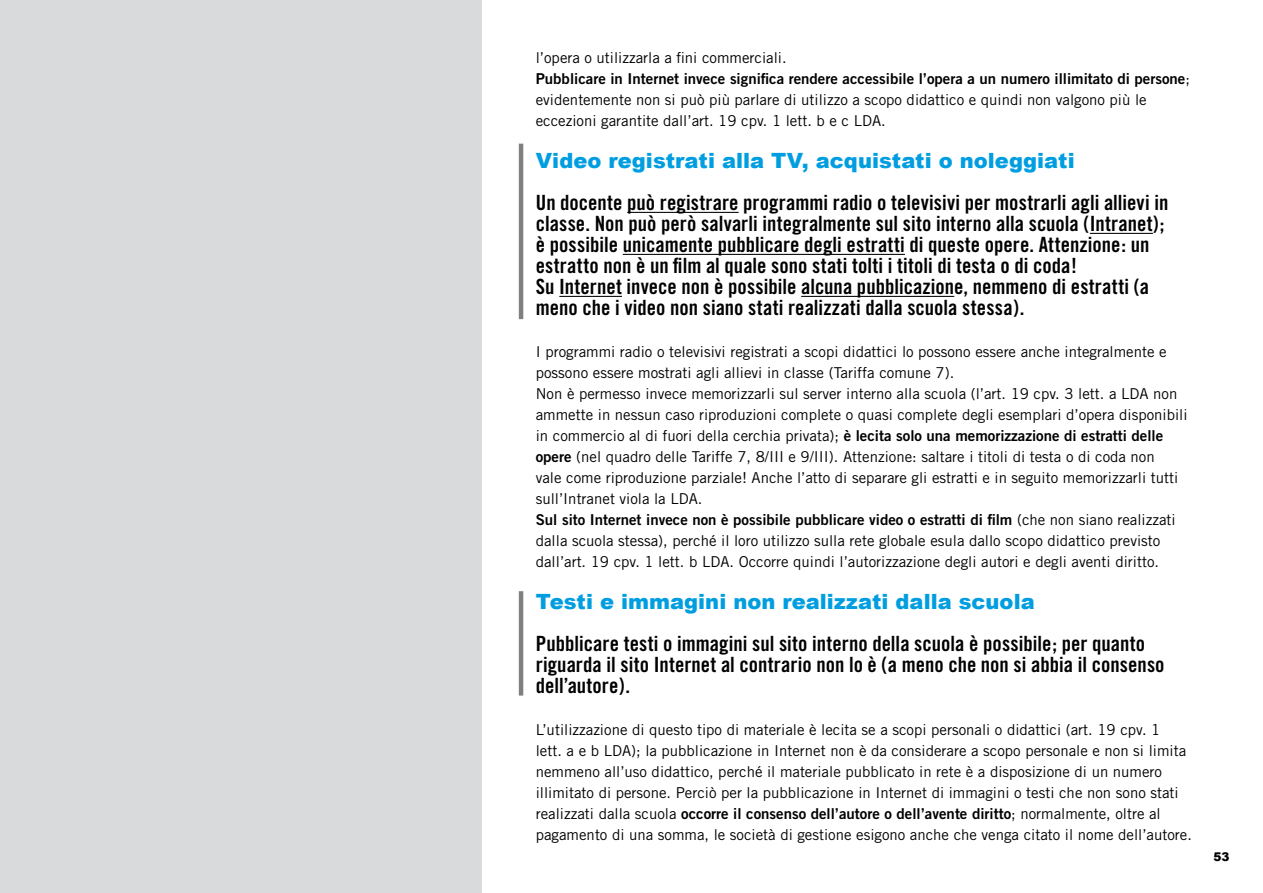
<style>
.page{position:relative;width:1263px;height:893px;background:#fff}
.page>*{position:absolute;margin:0;border:0;box-sizing:border-box;transform-origin:0 0}
.t1{font:21px/21px "Trade Gothic Bold Cond Twenty";color:#000}
.t2{font:900 21px "Arial";color:#009ee0}
.t3{font:15px/21px "Trade Gothic";color:#000}
.t4{font:15px "Trade Gothic Bold Two";color:#000}
.t5{font:900 12px "Arial";color:#000}
.s1{font-family:"Trade Gothic"}
.s2{font-family:"Trade Gothic Bold Two"}
</style>
<div class="page">
<div style="left:0;top:0;width:482px;height:893px;background:#d8dadb"></div>
<hr style="left:627px;top:212px;width:112px;height:1px;background:#000">
<hr style="left:1090px;top:233px;width:63px;height:1px;background:#000">
<hr style="left:623px;top:254px;width:282px;height:1px;background:#000">
<hr style="left:559px;top:296px;width:63px;height:1px;background:#000">
<hr style="left:801px;top:296px;width:153px;height:1px;background:#000">
<hr style="left:519px;top:144px;width:4px;height:175px;background:#808080">
<hr style="left:519px;top:591px;width:4px;height:105px;background:#808080">
<p class="t3" style="left:536px;top:47px;width:252px">l’opera o utilizzarla a fini commerciali.</p>
<p class="t4" style="left:536px;top:70px;width:656px">Pubblicare in Internet invece significa rendere accessibile l’opera a un numero illimitato di persone<span class="s1">;</span></p>
<p class="t3" style="left:536px;top:89px;width:612px">evidentemente non si può più parlare di utilizzo a scopo didattico e quindi non valgono più le eccezioni garantite dall’art. 19 cpv. 1 lett. b e c LDA.</p>
<h1 class="t2" style="left:536px;top:146px;width:540px">Video registrati alla TV, acquistati o noleggiati</h1>
<p class="t1" style="left:536px;top:192px;width:634px">Un docente può registrare programmi radio o televisivi per mostrarli agli allievi in classe. Non può però salvarli integralmente sul sito interno alla scuola (Intranet); è possibile unicamente pubblicare degli estratti di queste opere. Attenzione: un estratto non è un film al quale sono stati tolti i titoli di testa o di coda!<br>Su Internet invece non è possibile alcuna pubblicazione, nemmeno di estratti (a meno che i video non siano stati realizzati dalla scuola stessa).</p>
<p class="t3" style="left:536px;top:341px;width:653px">I programmi radio o televisivi registrati a scopi didattici lo possono essere anche integralmente e possono essere mostrati agli allievi in classe (Tariffa comune 7).<br>Non è permesso invece memorizzarli sul server interno alla scuola (l’art. 19 cpv. 3 lett. a LDA non ammette in nessun caso riproduzioni complete o quasi complete degli esemplari d’opera disponibili</p>
<p class="t4" style="left:536px;top:427px;width:629px"><span class="s1">in commercio al di fuori della cerchia privata);</span> è lecita solo una memorizzazione di estratti delle</p>
<p class="t3" style="left:536px;top:446px;width:644px"><span class="s2">opere</span> (nel quadro delle Tariffe 7, 8/III e 9/III). Attenzione: saltare i titoli di testa o di coda non vale come riproduzione parziale! Anche l’atto di separare gli estratti e in seguito memorizzarli tutti sull’Intranet viola la LDA.</p>
<p class="t4" style="left:536px;top:511px;width:641px">Sul sito Internet invece non è possibile pubblicare video o estratti di film <span class="s1">(che non siano realizzati</span></p>
<p class="t3" style="left:536px;top:530px;width:626px">dalla scuola stessa), perché il loro utilizzo sulla rete globale esula dallo scopo didattico previsto dall’art. 19 cpv. 1 lett. b LDA. Occorre quindi l’autorizzazione degli autori e degli aventi diritto.</p>
<h1 class="t2" style="left:536px;top:587px;width:500px">Testi e immagini non realizzati dalla scuola</h1>
<h1 class="t1" style="left:536px;top:633px;width:630px">Pubblicare testi o immagini sul sito interno della scuola è possibile; per quanto riguarda il sito Internet al contrario non lo è (a meno che non si abbia il consenso dell’autore).</h1>
<p class="t3" style="left:536px;top:719px;width:652px">L’utilizzazione di questo tipo di materiale è lecita se a scopi personali o didattici (art. 19 cpv. 1 lett. a e b LDA); la pubblicazione in Internet non è da considerare a scopo personale e non si limita nemmeno all’uso didattico, perché il materiale pubblicato in rete è a disposizione di un numero illimitato di persone. Perciò per la pubblicazione in Internet di immagini o testi che non sono stati</p>
<p class="t4" style="left:536px;top:805px;width:626px"><span class="s1">realizzati dalla scuola</span> occorre il consenso dell’autore o dell’avente diritto<span class="s1">; normalmente, oltre al</span></p>
<p class="t3" style="left:536px;top:824px;width:658px">pagamento di una somma, le società di gestione esigono anche che venga citato il nome dell’autore.</p>
<p class="t5" style="left:1213px;top:848px;width:18px">53</p>
</div>
